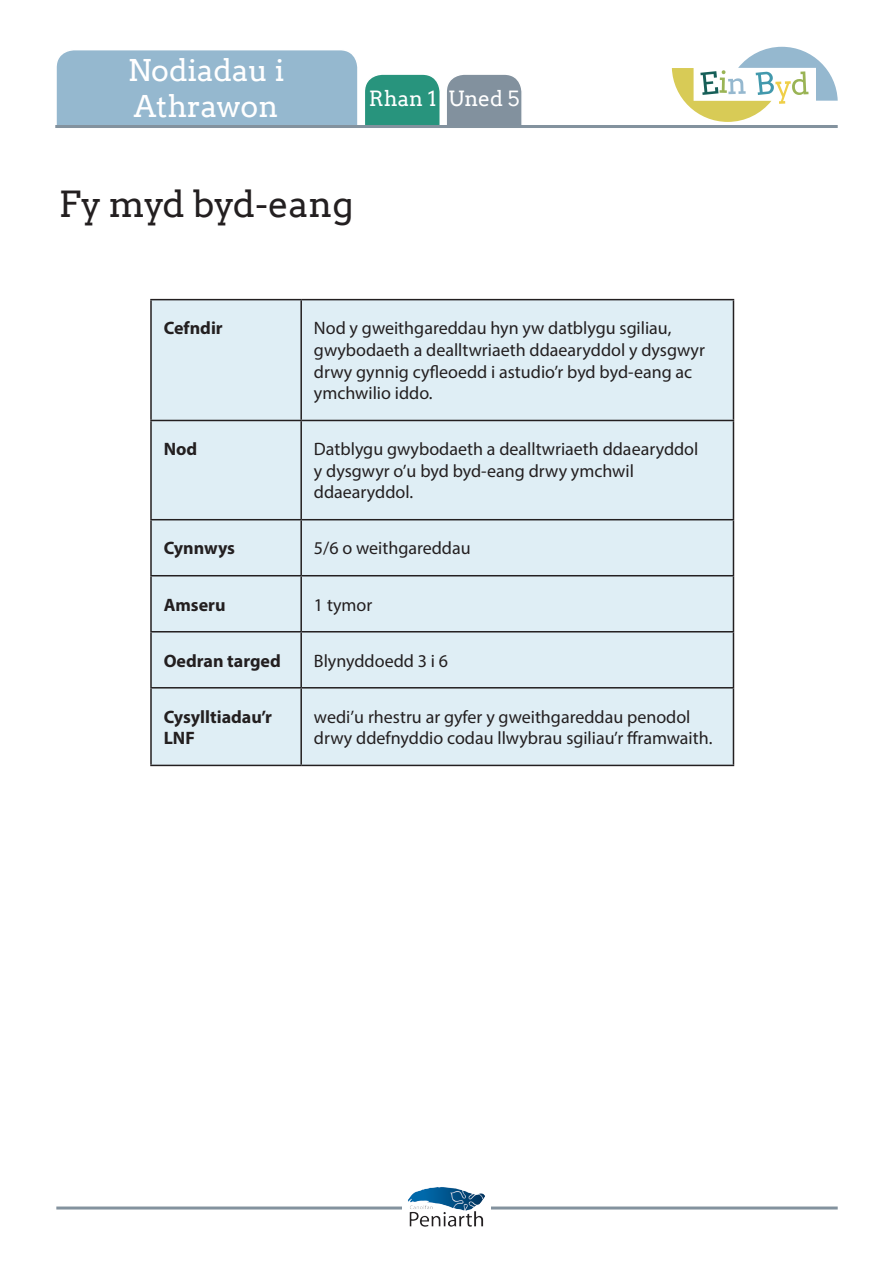
<style>
.page{position:relative;width:893px;height:1263px;background:#fff}
.page>*{position:absolute;margin:0;border:0;box-sizing:border-box;transform-origin:0 0}
.t1{font:36px "Arvo";letter-spacing:-.005em;color:#231f20}
.t2{font:30px/36px "Arvo";color:#fff}
.t3{font:21px "Arvo";color:#fff}
.t4{font:18px/21.6px "Myriad Pro";color:#231f20}
.t5{font:700 18px/21.6px "Myriad Pro";color:#231f20}
</style>
<div class="page">
<div style="left:446px;top:74px;width:76px;height:86px;background:#82919e;border-radius:18px"></div>
<div style="left:445px;top:73px;width:78px;height:88px;border:2px solid #fff;border-radius:18px"></div>
<div style="left:364px;top:74px;width:76px;height:174px;background:#28947d;border-radius:18px"></div>
<div style="left:364px;top:73px;width:77px;height:176px;border:2px solid #fff;border-radius:18px"></div>
<div style="left:56px;top:50px;width:302px;height:174px;background:#95b8cf;border-radius:18px"></div>
<div style="left:55px;top:49px;width:304px;height:175px;border:2px solid #fff;border-radius:18px"></div>
<div style="left:32px;top:126px;width:848px;height:216px;background:#fff"></div>
<hr style="left:55px;top:125px;width:783px;height:3px;background:#83929e">
<svg style="left:672px;top:47px;width:166px;height:75px"></svg>
<hr style="left:56px;top:1206px;width:782px;height:3px;background:#83929e">
<div style="left:402px;top:1186px;width:89px;height:41px;background:#fff"></div>
<img style="left:408px;top:1187px;width:76px;height:40px">
<div style="left:152px;top:300px;width:581px;height:465px;background:#dfeef5"></div>
<hr style="left:150px;top:299px;width:151px;height:1px;background:#231f20">
<hr style="left:150px;top:300px;width:2px;height:120px;background:#231f20">
<hr style="left:301px;top:299px;width:433px;height:1px;background:#231f20">
<hr style="left:300px;top:300px;width:2px;height:120px;background:#231f20">
<hr style="left:733px;top:300px;width:1px;height:120px;background:#231f20">
<hr style="left:150px;top:420px;width:151px;height:1px;background:#231f20">
<hr style="left:150px;top:421px;width:2px;height:98px;background:#231f20">
<hr style="left:301px;top:420px;width:433px;height:1px;background:#231f20">
<hr style="left:300px;top:421px;width:2px;height:98px;background:#231f20">
<hr style="left:733px;top:421px;width:1px;height:98px;background:#231f20">
<hr style="left:150px;top:519px;width:151px;height:1px;background:#231f20">
<hr style="left:150px;top:520px;width:2px;height:55px;background:#231f20">
<hr style="left:301px;top:519px;width:433px;height:1px;background:#231f20">
<hr style="left:300px;top:520px;width:2px;height:55px;background:#231f20">
<hr style="left:733px;top:520px;width:1px;height:55px;background:#231f20">
<hr style="left:150px;top:575px;width:151px;height:1px;background:#231f20">
<hr style="left:150px;top:576px;width:2px;height:55px;background:#231f20">
<hr style="left:301px;top:575px;width:433px;height:1px;background:#231f20">
<hr style="left:300px;top:576px;width:2px;height:55px;background:#231f20">
<hr style="left:733px;top:576px;width:1px;height:55px;background:#231f20">
<hr style="left:150px;top:631px;width:151px;height:1px;background:#231f20">
<hr style="left:150px;top:632px;width:2px;height:55px;background:#231f20">
<hr style="left:301px;top:631px;width:433px;height:1px;background:#231f20">
<hr style="left:300px;top:632px;width:2px;height:55px;background:#231f20">
<hr style="left:733px;top:632px;width:1px;height:55px;background:#231f20">
<hr style="left:150px;top:687px;width:151px;height:1px;background:#231f20">
<hr style="left:150px;top:688px;width:2px;height:77px;background:#231f20">
<hr style="left:301px;top:687px;width:433px;height:1px;background:#231f20">
<hr style="left:300px;top:688px;width:2px;height:77px;background:#231f20">
<hr style="left:733px;top:688px;width:1px;height:77px;background:#231f20">
<hr style="left:150px;top:765px;width:151px;height:1px;background:#231f20">
<hr style="left:301px;top:765px;width:433px;height:1px;background:#231f20">
<h2 class="t2" style="left:128px;top:52px;width:158px">Nodiadau i<br>Athrawon</h2>
<p class="t3" style="left:369px;top:87px;width:152px">Rhan 1 Uned 5</p>
<p class="t1" style="left:59px;top:183px;width:296px">Fy myd byd-eang</p>
<p class="t5" style="left:164px;top:317px;width:61px">Cefndir</p>
<p class="t4" style="left:314px;top:317px;width:392px">Nod y gweithgareddau hyn yw datblygu sgiliau, gwybodaeth a dealltwriaeth ddaearyddol y dysgwyr drwy gynnig cyfleoedd i astudio’r byd byd-eang ac ymchwilio iddo.</p>
<p class="t5" style="left:164px;top:438px;width:35px">Nod</p>
<p class="t4" style="left:314px;top:438px;width:386px">Datblygu gwybodaeth a dealltwriaeth ddaearyddol y dysgwyr o’u byd byd-eang drwy ymchwil ddaearyddol.</p>
<p class="t5" style="left:164px;top:537px;width:73px">Cynnwys</p>
<p class="t4" style="left:314px;top:537px;width:158px">5/6 o weithgareddau</p>
<p class="t5" style="left:164px;top:593px;width:63px">Amseru</p>
<p class="t4" style="left:314px;top:593px;width:60px">1 tymor</p>
<p class="t5" style="left:164px;top:649px;width:119px">Oedran targed</p>
<p class="t4" style="left:314px;top:649px;width:136px">Blynyddoedd 3 i 6</p>
<p class="t5" style="left:164px;top:705px;width:110px">Cysylltiadau’r<br>LNF</p>
<p class="t4" style="left:314px;top:705px;width:400px">wedi’u rhestru ar gyfer y gweithgareddau penodol drwy ddefnyddio codau llwybrau sgiliau’r fframwaith.</p>
</div>
